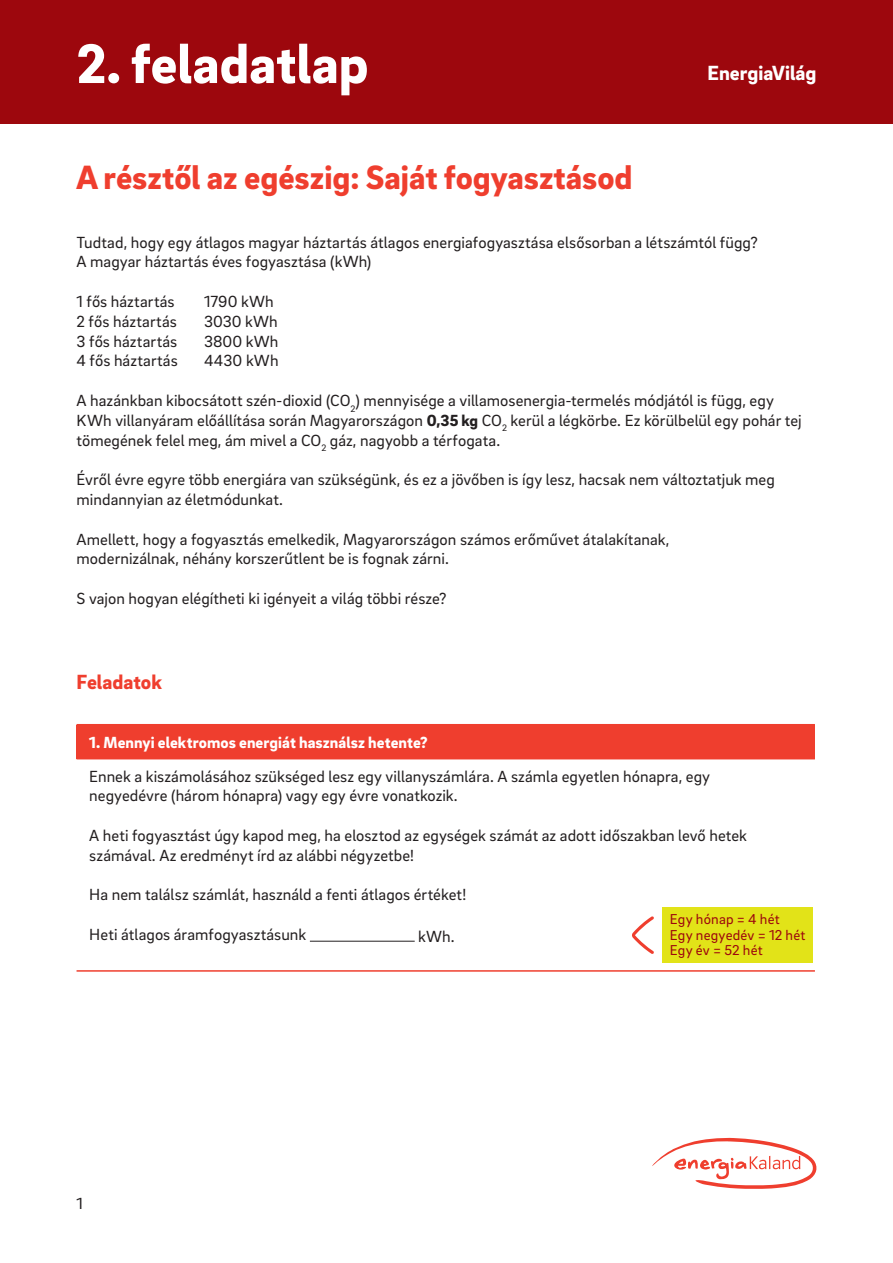
<style>
.page{position:relative;width:893px;height:1263px;background:#fff}
.page>*{position:absolute;margin:0;border:0;box-sizing:border-box;transform-origin:0 0}
.t1{font:900 57px "EON Brix Sans";color:#fff}
.t2{font:900 34.5px "EON Brix Sans";color:#ef3e2e}
.t3{font:900 21px "EON Brix Sans";color:#fff}
.t4{font:900 21px "EON Brix Sans";color:#ef3e2e}
.t5{font:16.5px/19.8px "EON Brix Sans";letter-spacing:.005em;color:#231f20}
.t6{font:900 16.5px "EON Brix Sans";letter-spacing:.005em;color:#fff}
.t7{font:14.7px/15.6px "EON Brix Sans";letter-spacing:.015em;color:#9d070d}
.s1{font-weight:900}
</style>
<div class="page">
<div style="left:0;top:0;width:893px;height:124px;background:#9d070d"></div>
<svg style="left:652px;top:1137px;width:165px;height:52px"></svg>
<div style="left:77px;top:725px;width:738px;height:34px;background:#ef3e2e"></div>
<hr style="left:77px;top:724px;width:738px;height:1px;background:#ef3e2e">
<hr style="left:77px;top:970px;width:738px;height:2px;background:#ef3e2e">
<hr style="left:310px;top:941px;width:105px;height:1px;background:#231f20">
<div style="left:663px;top:907px;width:150px;height:56px;background:#e2e318"></div>
<svg style="left:632px;top:916px;width:22px;height:38px"></svg>
<h1 class="t1" style="left:77px;top:26px;width:294px">2. feladatlap</h1>
<p class="t3" style="left:707px;top:59px;width:110px">EnergiaVilág</p>
<h2 class="t2" style="left:77px;top:154px;width:557px">A résztől az egészig: Saját fogyasztásod</h2>
<p class="t5" style="left:77px;top:231px;width:683px">Tudtad, hogy egy átlagos magyar háztartás átlagos energiafogyasztása elsősorban a létszámtól függ?<br>A magyar háztartás éves fogyasztása (kWh)</p>
<p class="t5" style="left:77px;top:291px;width:100px">1 fős háztartás</p>
<p class="t5" style="left:204px;top:291px;width:71px">1790 kWh</p>
<p class="t5" style="left:77px;top:311px;width:102px">2 fős háztartás</p>
<p class="t5" style="left:204px;top:311px;width:75px">3030 kWh</p>
<p class="t5" style="left:77px;top:330px;width:102px">3 fős háztartás</p>
<p class="t5" style="left:204px;top:330px;width:76px">3800 kWh</p>
<p class="t5" style="left:77px;top:350px;width:103px">4 fős háztartás</p>
<p class="t5" style="left:204px;top:350px;width:76px">4430 kWh</p>
<p class="t5" style="left:77px;top:390px;width:727px">A hazánkban kibocsátott szén-dioxid (CO<sub>2</sub>) mennyisége a villamosenergia-termelés módjától is függ, egy<br>KWh villanyáram előállítása során Magyarországon <span class="s1">0,35 kg</span> CO<sub>2</sub> kerül a légkörbe. Ez körülbelül egy pohár tej tömegének felel meg, ám mivel a CO<sub>2</sub> gáz, nagyobb a térfogata.</p>
<p class="t5" style="left:77px;top:469px;width:700px">Évről évre egyre több energiára van szükségünk, és ez a jövőben is így lesz, hacsak nem változtatjuk meg mindannyian az életmódunkat.</p>
<p class="t5" style="left:77px;top:528px;width:594px">Amellett, hogy a fogyasztás emelkedik, Magyarországon számos erőművet átalakítanak, modernizálnak, néhány korszerűtlent be is fognak zárni.</p>
<p class="t5" style="left:77px;top:588px;width:372px">S vajon hogyan elégítheti ki igényeit a világ többi része?</p>
<p class="t4" style="left:77px;top:668px;width:87px">Feladatok</p>
<p class="t6" style="left:89px;top:731px;width:340px">1. Mennyi elektromos energiát használsz hetente?</p>
<p class="t5" style="left:89px;top:765px;width:622px">Ennek a kiszámolásához szükséged lesz egy villanyszámlára. A számla egyetlen hónapra, egy negyedévre (három hónapra) vagy egy évre vonatkozik.</p>
<p class="t5" style="left:89px;top:825px;width:659px">A heti fogyasztást úgy kapod meg, ha elosztod az egységek számát az adott időszakban levő hetek számával. Az eredményt írd az alábbi négyzetbe!</p>
<p class="t5" style="left:89px;top:884px;width:378px">Ha nem találsz számlát, használd a fenti átlagos értéket!</p>
<p class="t5" style="left:89px;top:924px;width:219px">Heti átlagos áramfogyasztásunk</p>
<p class="t5" style="left:418px;top:925px;width:38px">kWh.</p>
<p class="t7" style="left:670px;top:911px;width:137px">Egy hónap = 4 hét<br>Egy negyedév = 12 hét<br>Egy év = 52 hét</p>
<p class="t5" style="left:77px;top:1193px;width:8px">1</p>
</div>
